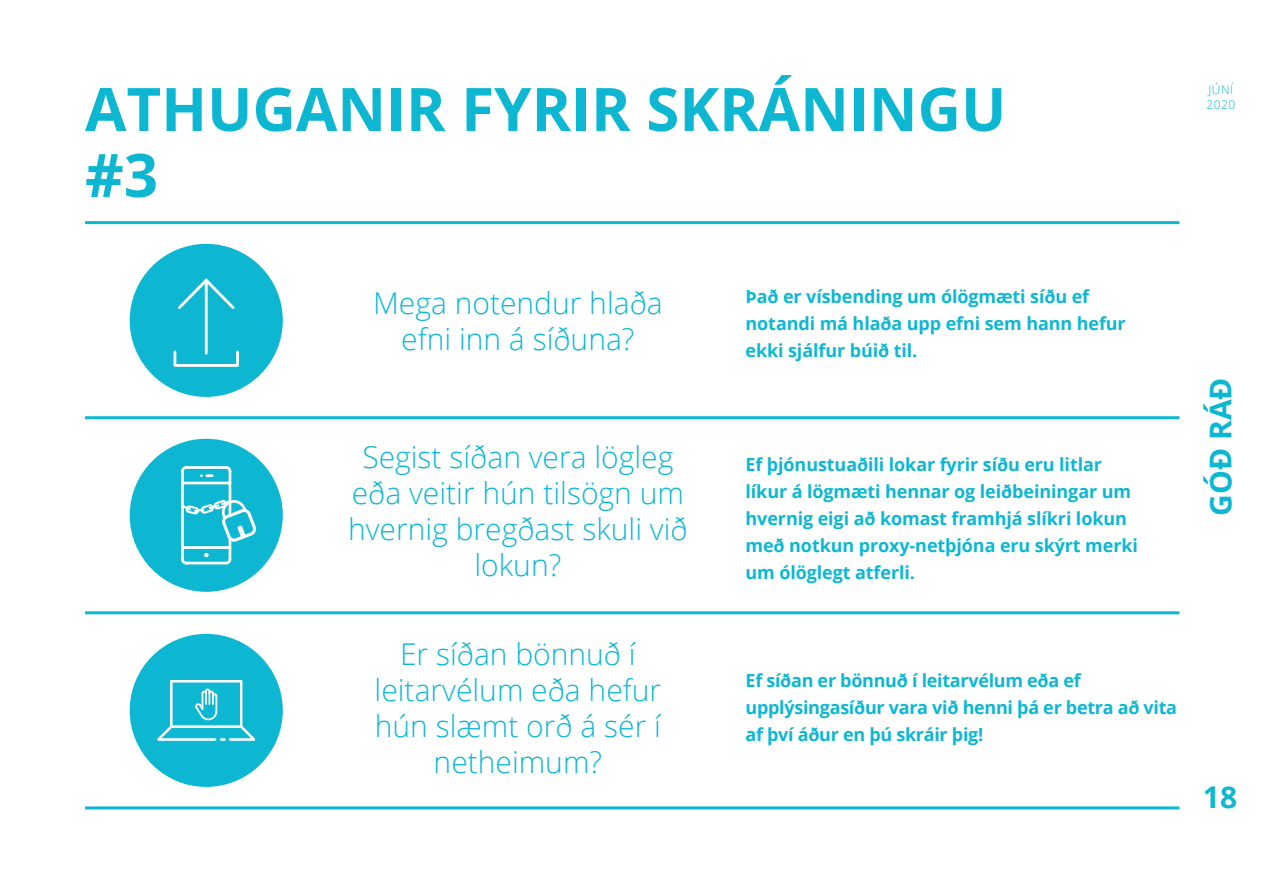
<style>
.page{position:relative;width:1263px;height:893px;background:#fff}
.page>*{position:absolute;margin:0;border:0;box-sizing:border-box;transform-origin:0 0}
.t1{font:700 60px/66px "Open Sans";color:#0db7d2}
.t2{font:300 30px/36px "Open Sans";color:#0db7d2;text-align:center}
.t3{font:700 30px "Open Sans";color:#0db7d2}
.t4{font:700 18px/27px "Open Sans";letter-spacing:-.005em;color:#0db7d2}
.t5{font:300 12px/15px "Open Sans";letter-spacing:.04em;color:#0db7d2}
</style>
<div class="page">
<hr style="left:85px;top:221px;width:1094px;height:3px;background:#0db7d2">
<hr style="left:85px;top:806px;width:1094px;height:3px;background:#0db7d2">
<hr style="left:85px;top:611px;width:1094px;height:3px;background:#0db7d2">
<hr style="left:85px;top:416px;width:1094px;height:3px;background:#0db7d2">
<div style="left:130px;top:244px;width:153px;height:153px;background:#0db7d2;border-radius:50%"></div>
<div style="left:173px;top:350px;width:66px;height:17px;border:3px solid #fff"></div>
<svg style="left:178px;top:278px;width:57px;height:76px"></svg>
<div style="left:130px;top:439px;width:153px;height:153px;background:#0db7d2;border-radius:50%"></div>
<svg style="left:180px;top:466px;width:76px;height:99px"></svg>
<div style="left:130px;top:634px;width:153px;height:153px;background:#0db7d2;border-radius:50%"></div>
<svg style="left:157px;top:680px;width:99px;height:62px"></svg>
<h1 class="t1" style="left:85px;top:75px;width:923px">ATHUGANIR FYRIR SKRÁNINGU #3</h1>
<p class="t5" style="left:1206px;top:82px;width:30px">JÚNÍ<br>2020</p>
<h2 class="t2" style="left:373px;top:285px;width:291px">Mega notendur hlaða efni inn á síðuna?</h2>
<h2 class="t2" style="left:348px;top:438px;width:341px">Segist síðan vera lögleg eða veitir hún tilsögn um hvernig bregðast skuli við lokun?</h2>
<h2 class="t2" style="left:375px;top:635px;width:288px">Er síðan bönnuð í leitarvélum eða hefur hún slæmt orð á sér í netheimum?</h2>
<p class="t4" style="left:745px;top:282px;width:382px">Það er vísbending um ólögmæti síðu ef notandi má hlaða upp efni sem hann hefur ekki sjálfur búið til.</p>
<p class="t4" style="left:745px;top:451px;width:394px">Ef þjónustuaðili lokar fyrir síðu eru litlar líkur á lögmæti hennar og leiðbeiningar um hvernig eigi að komast framhjá slíkri lokun með notkun proxy-netþjóna eru skýrt merki um ólöglegt atferli.</p>
<h2 class="t3" style="left:1199px;top:516px;width:140px;rotate:-90deg">GÓÐ RÁÐ</h2>
<p class="t4" style="left:745px;top:667px;width:433px">Ef síðan er bönnuð í leitarvélum eða ef upplýsingasíður vara við henni þá er betra að vita af því áður en þú skráir þig!</p>
<h2 class="t3" style="left:1203px;top:776px;width:36px">18</h2>
</div>
